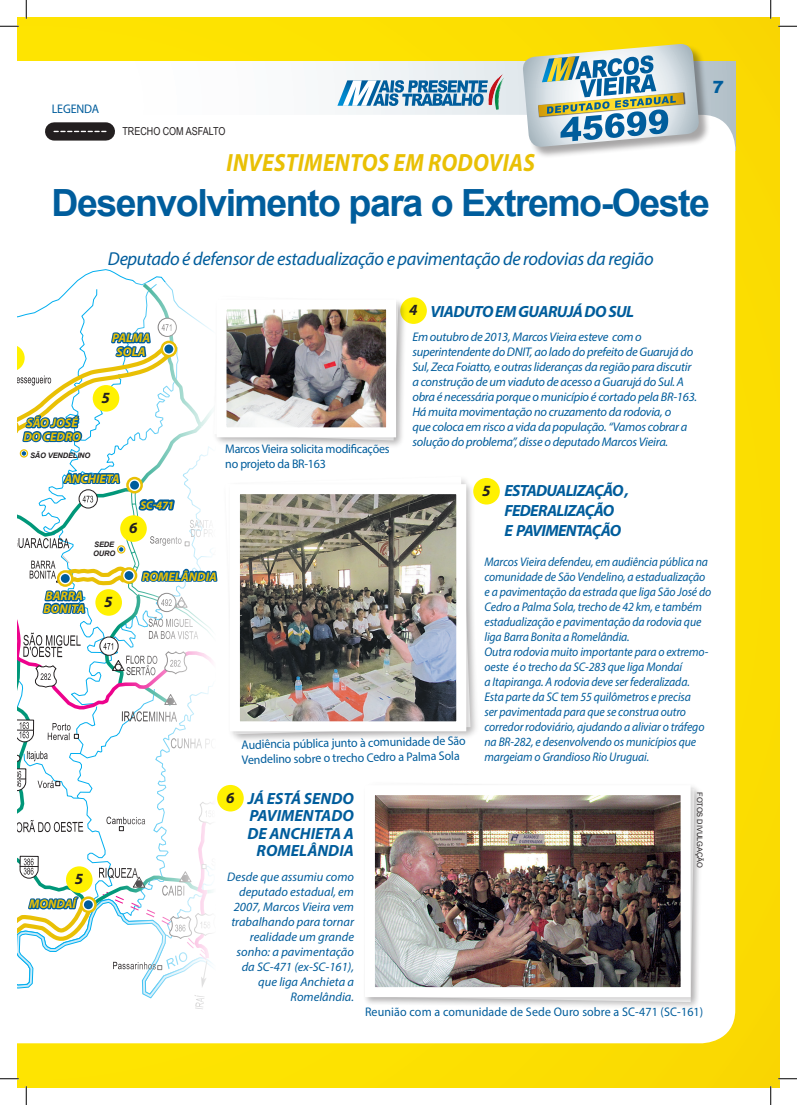
<style>
.page{position:relative;width:797px;height:1105px;background:#fff}
.page>*{position:absolute;margin:0;border:0;box-sizing:border-box;transform-origin:0 0}
.t1{font:700 37.5px "Arial";letter-spacing:-.04em;color:#005d9c}
.t2{font:italic 700 25px "Myriad Pro";letter-spacing:.01em;color:#e9c005;scale:.9 1}
.t3{font:italic 18.75px "Myriad Pro";letter-spacing:-.02em;color:#005d9c}
.t4{font:900 16.88px "Arial";color:#005d9c}
.t5{font:italic 700 16.25px/20px "Myriad Pro";letter-spacing:-.03em;color:#005d9c}
.t6{font:italic 700 16.25px/17.5px "Myriad Pro";color:#005d9c;text-align:center}
.t7{font:italic 700 15.62px "Myriad Pro";color:#231f20}
.t8{font:italic 12.5px/15px "Myriad Pro";letter-spacing:-.01em;color:#005d9c;text-align:right}
.t9{font:italic 12.5px/15px "Myriad Pro";letter-spacing:-.01em;color:#005d9c;scale:.94 1}
.t10{font:12.5px/15px "Myriad Pro";letter-spacing:-.01em;color:#005d9c;scale:.96 1}
.t11{font:italic 700 12.5px/13.8px "Myriad Pro";color:#e9c005}
.t12{font:12.5px "Myriad Pro";letter-spacing:.01em;color:#005d9c;scale:.96 1}
.t13{font:italic 700 11.25px "Myriad Pro";color:#e9c005}
.t14{font:11px "Arial Narrow";color:#231f20}
.t15{font:italic 700 7.5px/9px "Arial";letter-spacing:-.02em;color:#231f20}
.t16{font:7.5px "Arial";letter-spacing:-.01em;color:#231f20}
</style>
<div class="page">
<div style="left:17px;top:17px;width:762px;height:1070px;background:#fbde01"></div>
<svg style="left:17px;top:62px;width:718px;height:53px;background:#f4f6f8"></svg>
<div style="left:17px;top:115px;width:718px;height:928px;background:#fff"></div>
<svg style="left:17px;top:279px;width:204px;height:577px;background:#f2f8fa"></svg>
<svg style="left:17px;top:755px;width:3px;height:7px"></svg>
<svg style="left:48px;top:723px;width:31px;height:17px"></svg>
<svg style="left:38px;top:781px;width:22px;height:7px"></svg>
<svg style="left:17px;top:820px;width:66px;height:12px"></svg>
<svg style="left:27px;top:751px;width:21px;height:10px"></svg>
<svg style="left:17px;top:719px;width:17px;height:23px"></svg>
<svg style="left:17px;top:768px;width:9px;height:23px"></svg>
<div style="left:85px;top:282px;width:185px;height:749px;background:#fff"></div>
<div style="left:523px;top:45px;width:187px;height:114px;background:#231f20;opacity:.4"></div>
<svg style="left:522px;top:44px;width:177px;height:104px;background:#acbfb1"></svg>
<svg style="left:337px;top:73px;width:168px;height:38px;background:#9dbed3"></svg>
<div style="left:217px;top:785px;width:27px;height:26px;background:#fff101;border-radius:50%"></div>
<div style="left:400px;top:297px;width:27px;height:27px;background:#fff101;border-radius:50%"></div>
<div style="left:223px;top:474px;width:256px;height:270px;background:#fff"></div>
<div style="left:363px;top:781px;width:340px;height:230px;background:#fff"></div>
<div style="left:360px;top:778px;width:339px;height:229px;background:#fff"></div>
<div style="left:228px;top:482px;width:247px;height:259px;background:#231f20;opacity:.2"></div>
<img style="left:241px;top:495px;width:214px;height:225px">
<div style="left:230px;top:484px;width:236px;height:247px;border:10px solid #fff"></div>
<div style="left:362px;top:783px;width:338px;height:224px;background:#231f20;opacity:.2"></div>
<img style="left:376px;top:796px;width:303px;height:190px">
<div style="left:365px;top:785px;width:325px;height:212px;border:10px solid #fff"></div>
<img style="left:17px;top:291px;width:386px;height:414px">
<div style="left:473px;top:478px;width:27px;height:26px;background:#fff101;border-radius:50%"></div>
<svg style="left:17px;top:856px;width:196px;height:169px"></svg>
<div style="left:54px;top:122px;width:52px;height:19px;background:#231f20"></div>
<svg style="left:54px;top:131px;width:52px;height:1px"></svg>
<div style="left:214px;top:297px;width:191px;height:150px;background:#231f20;opacity:.2"></div>
<img style="left:227px;top:310px;width:158px;height:116px">
<div style="left:216px;top:299px;width:180px;height:138px;border:10px solid #fff"></div>
<svg style="left:0;top:25px;width:19px;height:2px"></svg>
<svg style="left:778px;top:25px;width:19px;height:2px"></svg>
<svg style="left:0;top:1078px;width:19px;height:1px"></svg>
<svg style="left:778px;top:1078px;width:19px;height:1px"></svg>
<svg style="left:25px;top:0;width:2px;height:19px"></svg>
<svg style="left:25px;top:1086px;width:2px;height:19px"></svg>
<svg style="left:770px;top:0;width:1px;height:19px"></svg>
<svg style="left:770px;top:1086px;width:1px;height:19px"></svg>
<p class="t10" style="left:52px;top:101px;width:51px">LEGENDA</p>
<p class="t14" style="left:122px;top:123px;width:105px">TRECHO COM ASFALTO</p>
<h2 class="t2" style="left:227px;top:146px;width:344px">INVESTIMENTOS EM RODOVIAS</h2>
<h3 class="t4" style="left:712px;top:74px;width:15px">7</h3>
<h1 class="t1" style="left:52px;top:178px;width:660px">Desenvolvimento para o Extremo-Oeste</h1>
<h3 class="t3" style="left:108px;top:247px;width:547px">Deputado é defensor de estadualização e pavimentação de rodovias da região</h3>
<p class="t11" style="left:112px;top:331px;width:40px;text-align:center">PALMA<br>SOLA</p>
<p class="t11" style="left:23px;top:416px;width:59px">SÃO JOSÉ<br>DO CEDRO</p>
<p class="t15" style="left:30px;top:451px;width:62px">SÃO VENDELINO</p>
<p class="t7" style="left:102px;top:387px;width:10px">5</p>
<p class="t10" style="left:225px;top:441px;width:173px">Marcos Vieira solicita modificações no projeto da BR-163</p>
<h3 class="t5" style="left:430px;top:301px;width:205px">VIADUTO EM GUARUJÁ DO SUL</h3>
<p class="t8" style="left:412px;top:329px;width:286px;text-align:left">Em outubro de 2013, Marcos Vieira esteve com o superintendente do DNIT, ao lado do prefeito de Guarujá do Sul, Zeca Foiatto, e outras lideranças da região para discutir a construção de um viaduto de acesso a Guarujá do Sul. A obra é necessária porque o município é cortado pela BR-163.<br>Há muita movimentação no cruzamento da rodovia, o<br>que coloca em risco a vida da população. “Vamos cobrar a solução do problema”, disse o deputado Marcos Vieira.</p>
<p class="t7" style="left:409px;top:299px;width:10px">4</p>
<p class="t11" style="left:64px;top:471px;width:57px">ANCHIETA</p>
<p class="t15" style="left:93px;top:540px;width:24px">SEDE<br>OURO</p>
<p class="t11" style="left:43px;top:589px;width:43px;line-height:12.5px">BARRA<br>BONITA</p>
<p class="t7" style="left:104px;top:591px;width:10px">5</p>
<p class="t7" style="left:75px;top:868px;width:10px">5</p>
<p class="t11" style="left:29px;top:897px;width:48px">MONDAÍ</p>
<p class="t13" style="left:140px;top:497px;width:35px">SC-471</p>
<p class="t7" style="left:129px;top:517px;width:10px">6</p>
<p class="t11" style="left:142px;top:569px;width:76px">ROMELÂNDIA</p>
<p class="t10" style="left:241px;top:737px;width:235px;rotate:-1deg">Audiência pública junto à comunidade de São<br>Vendelino sobre o trecho Cedro a Palma Sola</p>
<p class="t7" style="left:482px;top:480px;width:10px">5</p>
<h3 class="t5" style="left:504px;top:480px;width:126px">ESTADUALIZAÇÃO ,<br>FEDERALIZAÇÃO<br>E PAVIMENTAÇÃO</h3>
<p class="t9" style="left:484px;top:554px;width:243px">Marcos Vieira defendeu, em audiência pública na comunidade de São Vendelino, a estadualização e a pavimentação da estrada que liga São José do Cedro a Palma Sola, trecho de 42 km, e também estadualização e pavimentação da rodovia que liga Barra Bonita a Romelândia.<br>Outra rodovia muito importante para o extremo&shy;oeste é o trecho da SC-283 que liga Mondaí<br>a Itapiranga. A rodovia deve ser federalizada.<br>Esta parte da SC tem 55 quilômetros e precisa<br>ser pavimentada para que se construa outro corredor rodoviário, ajudando a aliviar o tráfego na BR-282, e desenvolvendo os municípios que margeiam o Grandioso Rio Uruguai.</p>
<p class="t7" style="left:226px;top:787px;width:10px">6</p>
<h3 class="t6" style="left:247px;top:789px;width:108px">JÁ ESTÁ SENDO<br>PAVIMENTADO<br>DE ANCHIETA A<br>ROMELÂNDIA</h3>
<p class="t8" style="left:227px;top:869px;width:128px">Desde que assumiu como deputado estadual, em<br>2007, Marcos Vieira vem trabalhando para tornar realidade um grande sonho: a pavimentação da SC-471 (ex-SC-161), que liga Anchieta a<br>Romelândia.</p>
<p class="t16" style="left:704px;top:792px;width:77px;rotate:90deg">FOTOS DIVULGAÇÃO</p>
<p class="t12" style="left:365px;top:1004px;width:354px">Reunião com a comunidade de Sede Ouro sobre a SC-471 (SC-161)</p>
</div>
